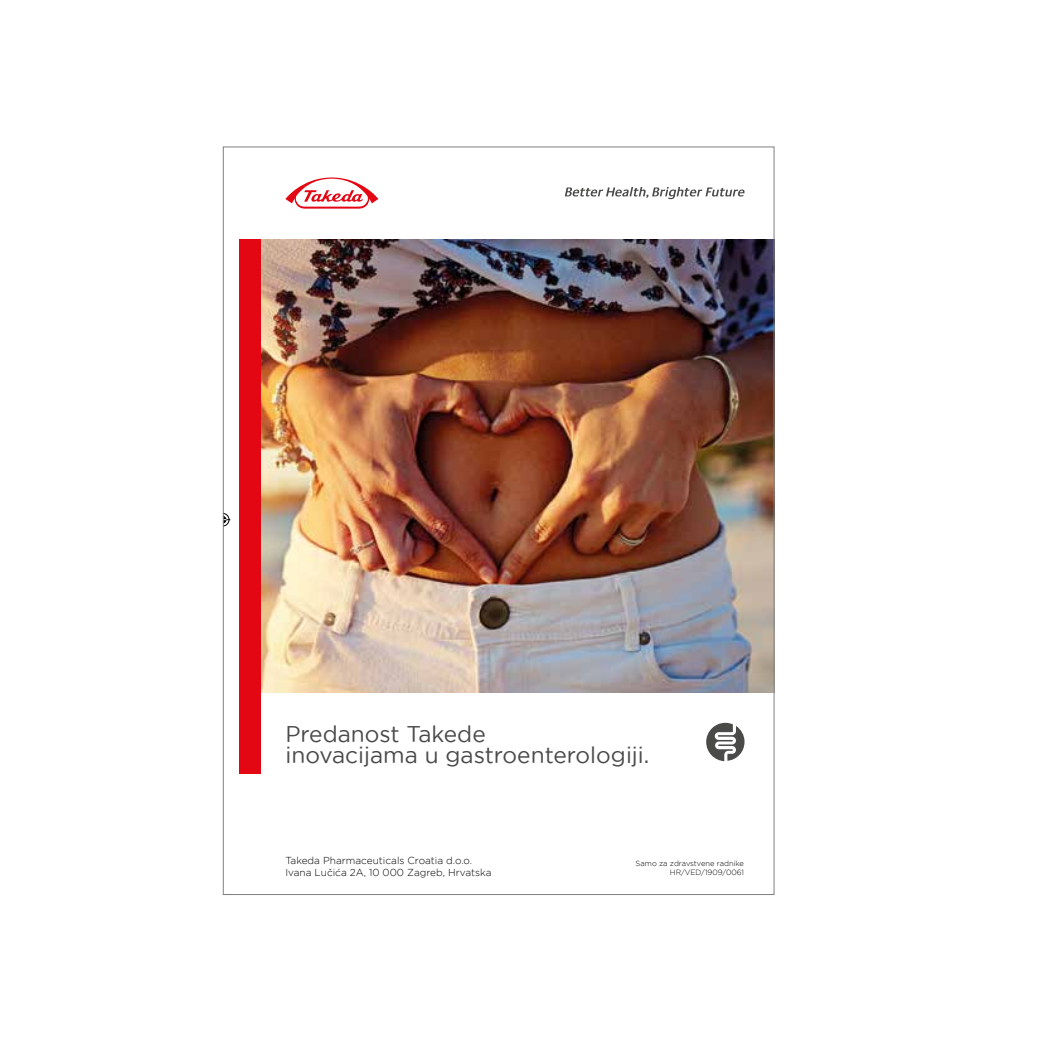
<style>
.page{position:relative;width:1042px;height:1042px;background:#fff}
.page>*{position:absolute;margin:0;border:0;box-sizing:border-box;transform-origin:0 0}
.t1{font:22.75px/21.3px "Gotham HTF";color:#4a4a49}
.t2{font:300 10.15px/12.1px "Gotham HTF";color:#000}
.t3{font:300 7.52px/9.1px "Gotham HTF";color:#000;text-align:right}
</style>
<div class="page">
<svg style="left:565px;top:187px;width:179px;height:12px"></svg>
<svg style="left:285px;top:177px;width:93px;height:32px"></svg>
<img style="left:261px;top:239px;width:511px;height:453px">
<svg style="left:706px;top:723px;width:38px;height:38px"></svg>
<div style="left:239px;top:239px;width:22px;height:534px;background:#e30613"></div>
<svg style="left:225px;top:513px;width:5px;height:13px"></svg>
<h1 class="t1" style="left:285px;top:722px;width:365px">Predanost Takede<br>inovacijama u gastroenterologiji.</h1>
<p class="t2" style="left:285px;top:854px;width:208px">Takeda Pharmaceuticals Croatia d.o.o.<br>Ivana Lučića 2A, 10 000 Zagreb, Hrvatska</p>
<p class="t3" style="left:635px;top:858px;width:110px">Samo za zdravstvene radnike<br>HR/VED/1909/0061</p>
</div>
